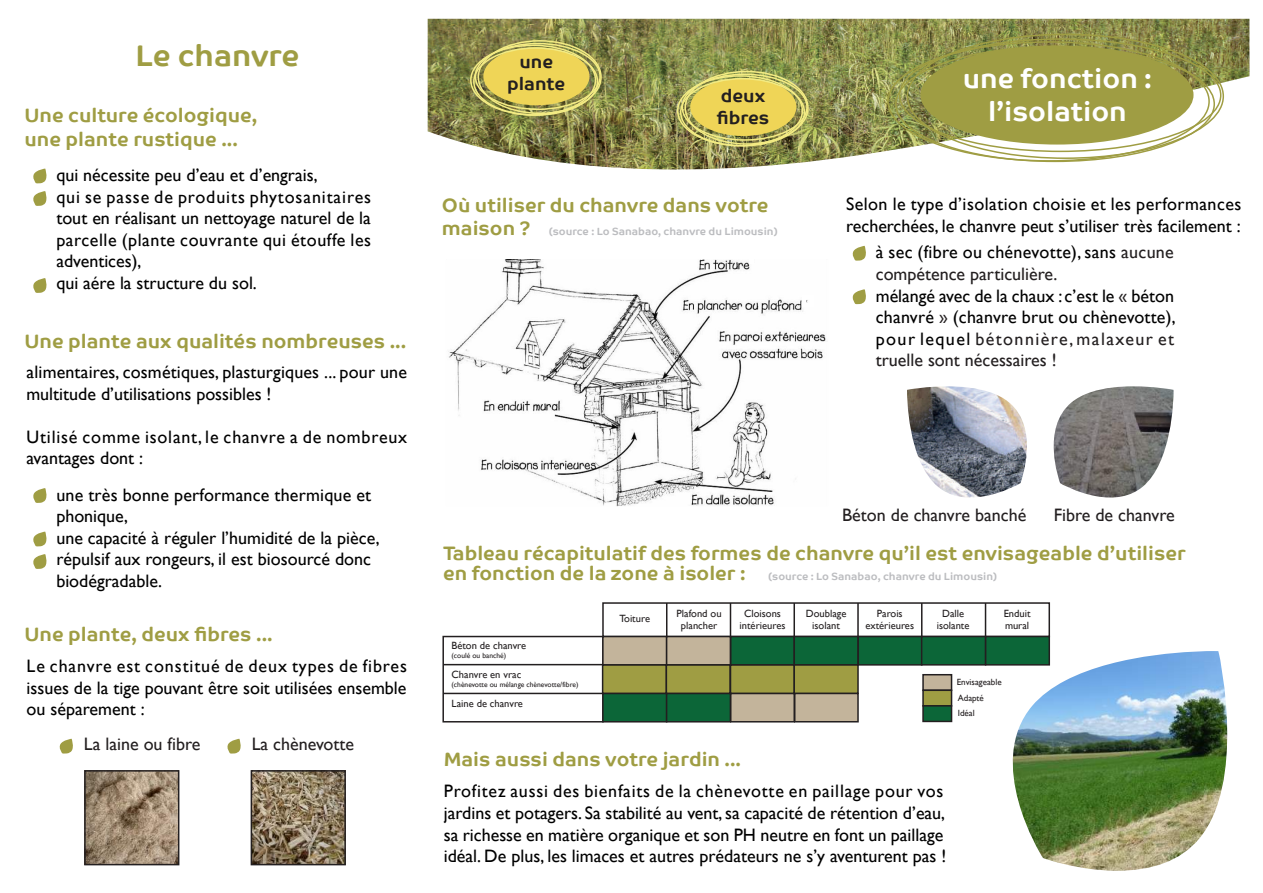
<style>
.page{position:relative;width:1263px;height:893px;background:#fff}
.page>*{position:absolute;margin:0;border:0;box-sizing:border-box;transform-origin:0 0}
.t1{font:30px "Co Text Bd";color:#9f9d43}
.t2{font:27.3px/32.8px "Co Text Bd";color:#fff;text-align:center}
.t3{font:19.5px/23.4px "Co Text Bd";color:#9f9d43}
.t4{font:18px/21.6px "Gill Sans";color:#000}
.t5{font:18px "Gill Sans";color:#231f20}
.t6{font:18px/21.6px "Gill Sans";letter-spacing:.045em;color:#000}
.t7{font:18px/21.6px "Co Text Bd";color:#231f20;text-align:center}
.t8{font:10.5px/12.6px "Gill Sans";color:#231f20;text-align:center}
.t9{font:10.5px "Co Text Bd";color:#bcbdc0}
.t10{font:9px/15.6px "Gill Sans";color:#231f20}
.t11{font:7.5px "Gill Sans";color:#231f20}
.s1{font-size:19.5px;color:#9f9d43}
.s2{color:#231f20}
</style>
<div class="page">
<svg style="left:33px;top:169px;width:14px;height:15px"></svg>
<svg style="left:33px;top:191px;width:14px;height:15px"></svg>
<svg style="left:33px;top:278px;width:14px;height:15px"></svg>
<svg style="left:33px;top:488px;width:14px;height:15px"></svg>
<svg style="left:33px;top:532px;width:14px;height:15px"></svg>
<svg style="left:33px;top:554px;width:14px;height:15px"></svg>
<svg style="left:59px;top:739px;width:14px;height:15px"></svg>
<svg style="left:227px;top:739px;width:14px;height:15px"></svg>
<img style="left:87px;top:773px;width:89px;height:89px">
<div style="left:84px;top:770px;width:95px;height:95px;border:2px solid #231f20"></div>
<img style="left:254px;top:773px;width:89px;height:89px">
<div style="left:251px;top:770px;width:95px;height:95px;border:2px solid #231f20"></div>
<svg style="left:852px;top:246px;width:14px;height:15px"></svg>
<svg style="left:852px;top:289px;width:14px;height:15px"></svg>
<img style="left:428px;top:19px;width:821px;height:151px">
<div style="left:483px;top:47px;width:106px;height:58px;background:#efd557;border-radius:50%"></div>
<div style="left:475px;top:43px;width:126px;height:67px;border:2px solid #f3eb83;border-radius:50%"></div>
<div style="left:473px;top:47px;width:125px;height:69px;border:2px solid #f3eb83;border-radius:50%"></div>
<div style="left:478px;top:40px;width:124px;height:74px;border:2px solid #f3eb83;border-radius:50%"></div>
<div style="left:920px;top:45px;width:273px;height:100px;background:#9f9d43;border-radius:50%"></div>
<div style="left:690px;top:78px;width:106px;height:58px;background:#efd557;border-radius:50%"></div>
<div style="left:681px;top:74px;width:127px;height:67px;border:2px solid #f3eb83;border-radius:50%"></div>
<div style="left:677px;top:75px;width:126px;height:71px;border:2px solid #f3eb83;border-radius:50%"></div>
<div style="left:680px;top:78px;width:125px;height:69px;border:2px solid #f3eb83;border-radius:50%"></div>
<div style="left:684px;top:71px;width:125px;height:74px;border:2px solid #f3eb83;border-radius:50%"></div>
<div style="left:442px;top:636px;width:162px;height:86px;border:2px solid #231f20"></div>
<hr style="left:443px;top:664px;width:160px;height:1px;background:#231f20">
<hr style="left:443px;top:693px;width:160px;height:1px;background:#231f20">
<div style="left:602px;top:602px;width:448px;height:35px;border:2px solid #231f20"></div>
<hr style="left:666px;top:603px;width:1px;height:33px;background:#231f20">
<hr style="left:985px;top:603px;width:1px;height:33px;background:#231f20">
<hr style="left:921px;top:603px;width:1px;height:33px;background:#231f20">
<hr style="left:857px;top:603px;width:2px;height:33px;background:#231f20">
<hr style="left:793px;top:603px;width:2px;height:33px;background:#231f20">
<hr style="left:730px;top:603px;width:1px;height:33px;background:#231f20">
<div style="left:602px;top:693px;width:65px;height:29px;background:#0c6638;border:2px solid #231f20"></div>
<div style="left:602px;top:636px;width:65px;height:30px;background:#c3b49b;border:2px solid #231f20"></div>
<div style="left:602px;top:664px;width:65px;height:30px;background:#9f9d43;border:2px solid #231f20"></div>
<div style="left:666px;top:693px;width:65px;height:29px;background:#0c6638;border:2px solid #231f20"></div>
<div style="left:666px;top:636px;width:65px;height:30px;background:#c3b49b;border:2px solid #231f20"></div>
<div style="left:666px;top:664px;width:65px;height:30px;background:#9f9d43;border:2px solid #231f20"></div>
<div style="left:730px;top:693px;width:65px;height:29px;background:#c3b49b;border:2px solid #231f20"></div>
<div style="left:730px;top:636px;width:65px;height:30px;background:#0c6638;border:2px solid #231f20"></div>
<div style="left:730px;top:664px;width:65px;height:30px;background:#9f9d43;border:2px solid #231f20"></div>
<div style="left:794px;top:693px;width:65px;height:29px;background:#c3b49b;border:2px solid #231f20"></div>
<div style="left:793px;top:636px;width:66px;height:30px;background:#0c6638;border:2px solid #231f20"></div>
<div style="left:793px;top:664px;width:66px;height:30px;background:#9f9d43;border:2px solid #231f20"></div>
<div style="left:857px;top:636px;width:65px;height:30px;background:#0c6638;border:2px solid #231f20"></div>
<div style="left:921px;top:636px;width:65px;height:30px;background:#0c6638;border:2px solid #231f20"></div>
<div style="left:985px;top:636px;width:65px;height:30px;background:#0c6638;border:2px solid #231f20"></div>
<div style="left:922px;top:674px;width:30px;height:17px;background:#c3b49b;border:2px solid #231f20"></div>
<div style="left:922px;top:689px;width:30px;height:18px;background:#9f9d43;border:2px solid #231f20"></div>
<div style="left:922px;top:705px;width:30px;height:17px;background:#0c6638;border:2px solid #231f20"></div>
<img style="left:1053px;top:386px;width:120px;height:112px">
<img style="left:907px;top:386px;width:120px;height:112px">
<img style="left:448px;top:260px;width:378px;height:246px">
<svg style="left:749px;top:260px;width:5px;height:4px"></svg>
<img style="left:999px;top:651px;width:229px;height:220px">
<h1 class="t1" style="left:135px;top:37px;width:166px">Le chanvre</h1>
<p class="t3" style="left:24px;top:104px;width:234px">Une culture écologique, une plante rustique ...</p>
<p class="t4" style="left:56px;top:164px;width:316px">qui nécessite peu d’eau et d’engrais,<br>qui se passe de produits phytosanitaires tout en réalisant un nettoyage naturel de la parcelle (plante couvrante qui étouffe les adventices),<br>qui aére la structure du sol.</p>
<p class="t3" style="left:24px;top:329px;width:383px">Une plante aux qualités nombreuses ...</p>
<p class="t4" style="left:27px;top:361px;width:382px">alimentaires, cosmétiques, plasturgiques ... pour une multitude d’utilisations possibles !</p>
<p class="t6" style="left:27px;top:426px;width:382px">Utilisé comme isolant, le chanvre a de nombreux avantages dont :</p>
<p class="t4" style="left:56px;top:484px;width:325px">une très bonne performance thermique et phonique,<br>une capacité à réguler l’humidité de la pièce, répulsif aux rongeurs, il est biosourcé donc biodégradable.</p>
<p class="t3" style="left:24px;top:622px;width:250px">Une plante, deux fibres ...</p>
<p class="t4" style="left:27px;top:655px;width:382px;text-align:justify">Le chanvre est constitué de deux types de fibres issues de la tige pouvant être soit utilisées ensemble ou séparement :</p>
<p class="t5" style="left:84px;top:734px;width:118px">La laine ou fibre</p>
<p class="t5" style="left:252px;top:734px;width:104px">La chènevotte</p>
<p class="t7" style="left:507px;top:51px;width:60px">une plante</p>
<h2 class="t2" style="left:963px;top:62px;width:191px">une fonction : l’isolation</h2>
<p class="t7" style="left:717px;top:85px;width:54px;text-align:left">deux fibres</p>
<p class="t3" style="left:442px;top:193px;width:328px">Où utiliser du chanvre dans votre</p>
<p class="t9" style="left:442px;top:225px;width:337px"><span class="s1">maison ?</span> (source : Lo Sanabao, chanvre du Limousin)</p>
<p class="t4" style="left:846px;top:194px;width:397px">Selon le type d’isolation choisie et les performances recherchées, le chanvre peut s’utiliser très facilement :</p>
<p class="t4" style="left:876px;top:242px;width:301px">à sec (fibre ou chénevotte), sans <span class="s2">aucune compétence particulière.<br></span>mélangé avec de la chaux : c’est le <span class="s2">«</span> béton chanvré <span class="s2">»</span> (chanvre brut ou chènevotte), pour lequel <span class="s2">bétonnière, malaxeur et truelle sont nécessaires !</span></p>
<p class="t5" style="left:842px;top:504px;width:186px">Béton de chanvre banché</p>
<p class="t5" style="left:1054px;top:504px;width:123px">Fibre de chanvre</p>
<p class="t3" style="left:443px;top:541px;width:744px">Tableau récapitulatif des formes de chanvre qu’il est envisageable d’utiliser</p>
<p class="t9" style="left:443px;top:570px;width:556px"><span class="s1">en fonction de la zone à isoler :</span> (source : Lo Sanabao, chanvre du Limousin)</p>
<p class="t8" style="left:451px;top:639px;width:76px">Béton de chanvre</p>
<p class="t11" style="left:451px;top:651px;width:56px">(coulé ou banché)</p>
<p class="t8" style="left:451px;top:669px;width:71px">Chanvre en vrac</p>
<p class="t11" style="left:451px;top:681px;width:128px">(chènevotte ou mélange chènevotte/fibre)</p>
<p class="t8" style="left:451px;top:697px;width:73px">Laine de chanvre</p>
<p class="t8" style="left:619px;top:613px;width:32px">Toiture</p>
<p class="t8" style="left:677px;top:607px;width:47px">Plafond ou plancher</p>
<p class="t8" style="left:739px;top:607px;width:47px">Cloisons intérieures</p>
<p class="t8" style="left:806px;top:607px;width:42px">Doublage isolant</p>
<p class="t8" style="left:865px;top:607px;width:50px">Parois extérieures</p>
<p class="t8" style="left:937px;top:607px;width:34px">Dalle isolante</p>
<p class="t8" style="left:1004px;top:607px;width:28px;text-align:left">Enduit mural</p>
<p class="t10" style="left:957px;top:675px;width:46px">Envisageable<br>Adapté<br>Idéal</p>
<p class="t3" style="left:444px;top:747px;width:299px">Mais aussi dans votre jardin ...</p>
<p class="t4" style="left:444px;top:781px;width:504px">Profitez aussi des bienfaits de la chènevotte en paillage pour vos jardins et potagers. Sa stabilité au vent, sa capacité de rétention d’eau, sa richesse en matière organique et son PH neutre en font un paillage idéal. De plus, les limaces et autres prédateurs ne s’y aventurent pas !</p>
</div>
